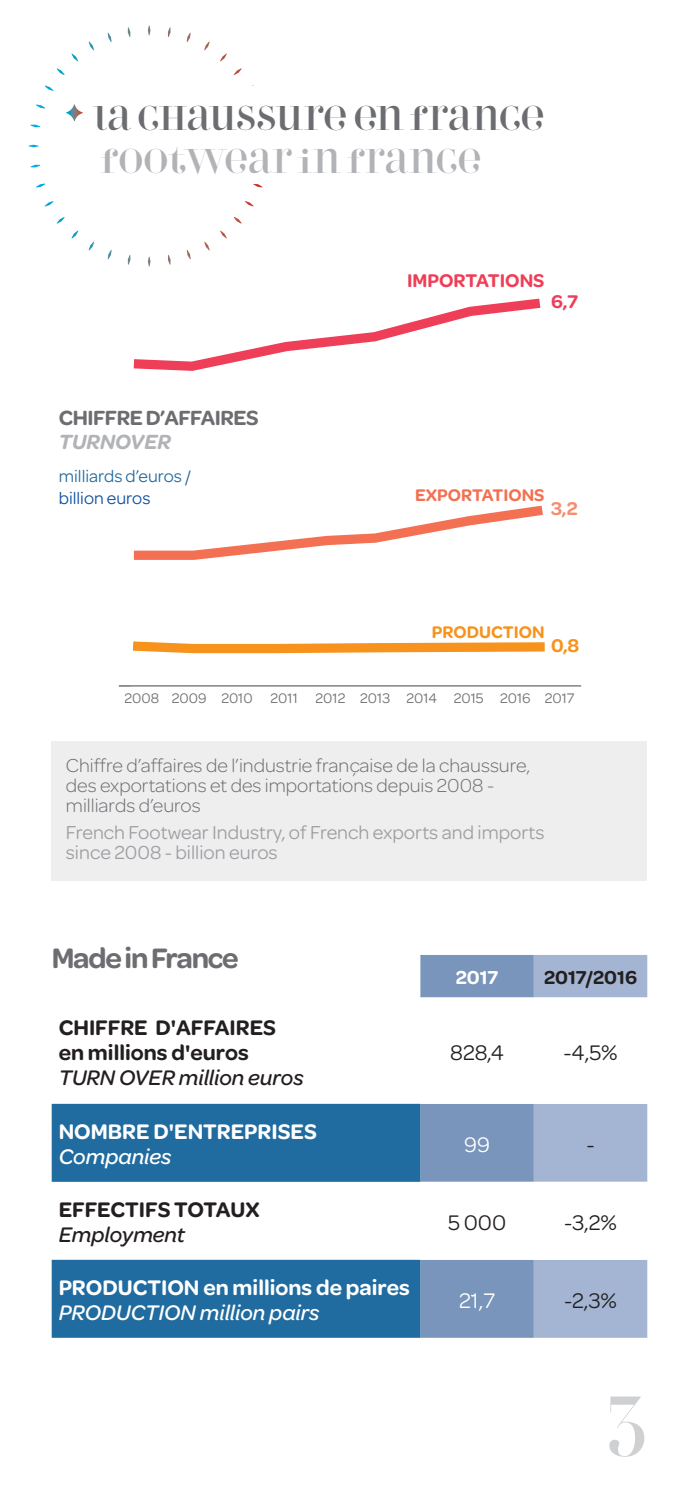
<style>
.page{position:relative;width:699px;height:1488px;background:#fff}
.page>*{position:absolute;margin:0;border:0;box-sizing:border-box;transform-origin:0 0}
.t1{font:74.5px "Perla";color:#cfd0d2}
.t2{font:30px "Perla";letter-spacing:-.015em;color:#6c6d70}
.t3{font:30px "Perla";letter-spacing:-.015em;color:#b2b3b7}
.t4{font:600 30px "Omnes";letter-spacing:-.04em;color:#6c6d70}
.t5{font:600 22.5px/25px "Omnes";color:#231f20}
.t6{font:600 22.5px "Omnes";color:#fff}
.t7{font:italic 500 22.5px "Omnes";color:#fff}
.t8{font:italic 500 22.5px "Omnes";color:#231f20}
.t9{font:22.5px "Omnes";color:#231f20}
.t10{font:22.5px "Omnes";color:#fff}
.t11{font:600 22px "Omnes";letter-spacing:-.02em;color:#6c6d70}
.t12{font:italic 600 22px "Omnes";color:#b2b3b7}
.t13{font:300 20px/20px "Omnes";color:#6c6d70}
.t14{font:20px/20px "Omnes";color:#9c9ea1}
.t15{font:600 20px "Omnes";color:#231f20}
.t16{font:600 20px "Omnes";color:#fff}
.t17{font:600 19.75px "Omnes";color:#ee3e58}
.t18{font:600 19.75px "Omnes";color:#f7931d}
.t19{font:600 19.75px "Omnes";color:#f68d6f}
.t20{font:18px "Omnes";color:#226b9e}
.t21{font:18px "Omnes";color:#0d4da1}
.t22{font:600 18px "Omnes";color:#f37052}
.t23{font:600 18px "Omnes";color:#f7931d}
.t24{font:14.75px "Omnes";color:#6c6d70}
</style>
<div class="page">
<div style="left:420px;top:955px;width:114px;height:382px;background:#7995bb"></div>
<div style="left:534px;top:955px;width:113px;height:382px;background:#a4b5d3"></div>
<svg style="left:420px;top:997px;width:227px;height:262px"></svg>
<svg style="left:52px;top:1103px;width:368px;height:234px;fill:#206b9f"></svg>
<div style="left:52px;top:741px;width:595px;height:140px;background:#eeeeef"></div>
<svg style="left:29px;top:25px;width:234px;height:213px"></svg>
<svg style="left:66px;top:104px;width:17px;height:17px"></svg>
<div style="left:94px;top:86px;width:595px;height:98px;background:#fff"></div>
<hr style="left:119px;top:685px;width:462px;height:1px;background:#8b8d90">
<svg style="left:132px;top:641px;width:413px;height:13px"></svg>
<svg style="left:133px;top:505px;width:410px;height:55px"></svg>
<svg style="left:133px;top:298px;width:408px;height:73px"></svg>
<h2 class="t2" style="left:94px;top:102px;width:452px">LA CHAUSSURE EN FRANCE</h2>
<h2 class="t3" style="left:100px;top:145px;width:383px">FOOTWEAR IN FRANCE</h2>
<p class="t17" style="left:407px;top:271px;width:139px">IMPORTATIONS</p>
<p class="t11" style="left:59px;top:408px;width:201px">CHIFFRE D’AFFAIRES</p>
<p class="t12" style="left:59px;top:431px;width:113px">TURNOVER</p>
<p class="t20" style="left:59px;top:468px;width:133px">milliards d’euros /</p>
<p class="t21" style="left:59px;top:490px;width:93px">billion euros</p>
<p class="t17" style="left:551px;top:292px;width:29px">6,7</p>
<p class="t22" style="left:415px;top:486px;width:131px">EXPORTATIONS</p>
<p class="t19" style="left:551px;top:499px;width:28px">3,2</p>
<p class="t23" style="left:432px;top:624px;width:114px">PRODUCTION</p>
<p class="t18" style="left:551px;top:636px;width:30px">0,8</p>
<p class="t24" style="left:125px;top:691px;width:267px">2008 2009 2010 2011 2012 2013</p>
<p class="t24" style="left:454px;top:691px;width:122px">2015 2016 2017</p>
<p class="t24" style="left:406px;top:691px;width:32px">2014</p>
<p class="t13" style="left:66px;top:755px;width:466px">Chiffre d’affaires de l’industrie française de la chaussure, des exportations et des importations depuis 2008 - milliards d’euros</p>
<p class="t14" style="left:66px;top:822px;width:480px">French Footwear Industry, of French exports and imports since 2008 - billion euros</p>
<h2 class="t4" style="left:52px;top:943px;width:188px">Made in France</h2>
<p class="t5" style="left:59px;top:1015px;width:219px">CHIFFRE D'AFFAIRES en millions d'euros</p>
<p class="t8" style="left:59px;top:1066px;width:246px">TURN OVER million euros</p>
<p class="t6" style="left:59px;top:1121px;width:260px">NOMBRE D'ENTREPRISES</p>
<p class="t7" style="left:59px;top:1146px;width:114px">Companies</p>
<p class="t5" style="left:59px;top:1198px;width:202px">EFFECTIFS TOTAUX</p>
<p class="t8" style="left:59px;top:1224px;width:128px">Employment</p>
<p class="t6" style="left:59px;top:1277px;width:352px">PRODUCTION en millions de paires</p>
<p class="t7" style="left:59px;top:1302px;width:262px">PRODUCTION million pairs</p>
<p class="t16" style="left:456px;top:968px;width:44px">2017</p>
<p class="t15" style="left:544px;top:968px;width:95px">2017/2016</p>
<p class="t9" style="left:450px;top:1041px;width:55px">828,4</p>
<p class="t9" style="left:563px;top:1041px;width:56px">-4,5%</p>
<p class="t10" style="left:464px;top:1133px;width:27px">99</p>
<p class="t9" style="left:586px;top:1133px;width:10px">-</p>
<p class="t9" style="left:448px;top:1211px;width:60px">5 000</p>
<p class="t9" style="left:564px;top:1211px;width:54px">-3,2%</p>
<p class="t10" style="left:459px;top:1289px;width:37px">21,7</p>
<p class="t9" style="left:564px;top:1289px;width:55px">-2,3%</p>
<h1 class="t1" style="left:605px;top:1386px;width:43px">3</h1>
</div>
